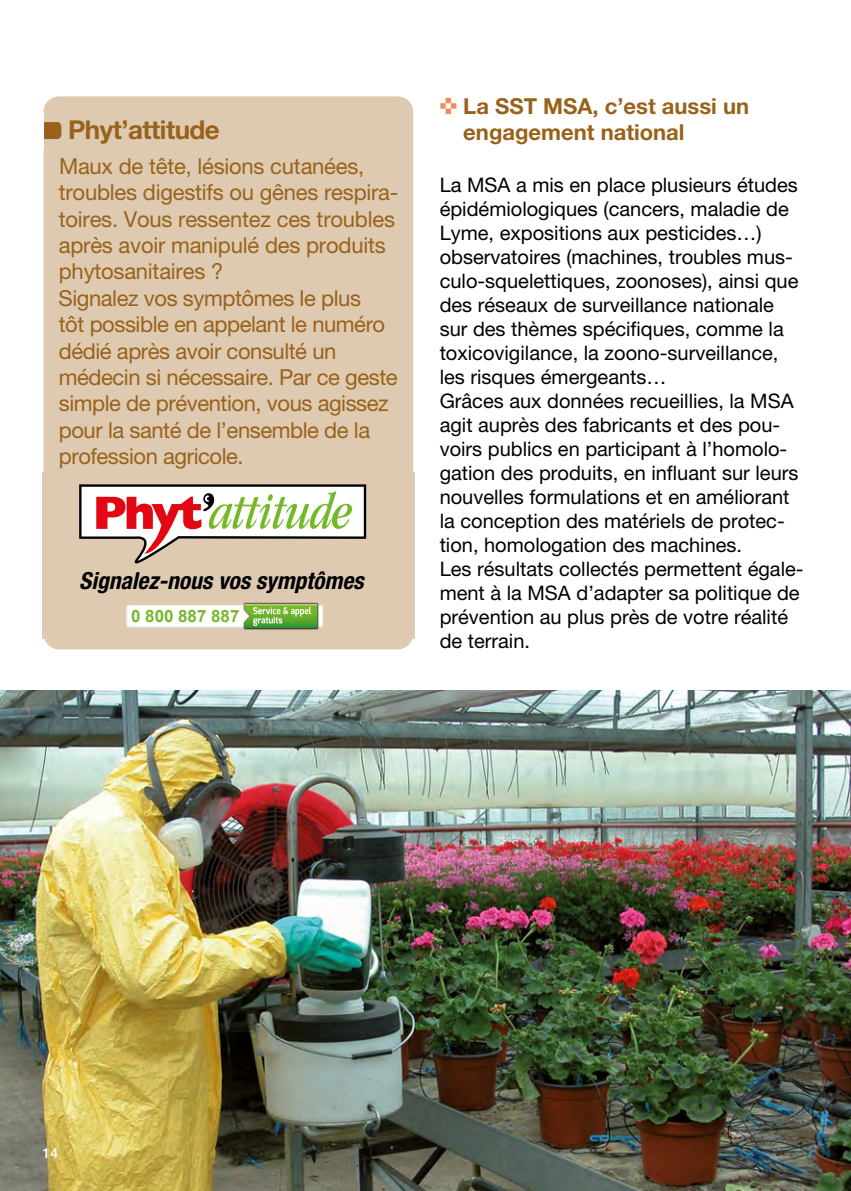
<style>
.page{position:relative;width:851px;height:1191px;background:#fff}
.page>*{position:absolute;margin:0;border:0;box-sizing:border-box;transform-origin:0 0}
.Texte_Courant{font:700 26px "Helvetica Neue LT Pro";letter-spacing:-.02em;color:#99621b}
.t1{font:italic 700 condensed 23.6px "Helvetica Neue LT";color:#000}
.Texte_Courant-2{font:22px/26.4px "Helvetica Neue LT Pro";letter-spacing:-.02em;color:#99621b}
.Texte_Courant-3{font:700 22px/26.4px "Helvetica Neue LT Pro";color:#99621b}
.Texte_Courant-4{font:20px/24px "Helvetica Neue LT Pro";color:#000}
.t2{font:700 17px "Arial";color:#77b82a}
.Texte_CourantDemiLune{font:500 14px "Helvetica Neue LT Pro";color:#fff}
.s1{color:#f28c5c}
</style>
<div class="page">
<img style="left:0;top:691px;width:850px;height:500px">
<div style="left:43px;top:96px;width:370px;height:553px;background:#decab1;border-radius:15px"></div>
<svg style="left:43px;top:473px;width:372px;height:165px"></svg>
<div style="left:126px;top:604px;width:197px;height:23px;background:#fff"></div>
<img style="left:242px;top:602px;width:77px;height:28px">
<svg style="left:244px;top:604px;width:73px;height:24px;background:#7eba54"></svg>
<svg style="left:79px;top:484px;width:287px;height:88px"></svg>
<svg style="left:43px;top:122px;width:18px;height:17px"></svg>
<p class="Texte_Courant" style="left:68px;top:114px;width:153px">Phyt’attitude</p>
<p class="Texte_Courant-2" style="left:59px;top:152px;width:341px">Maux de tête, lésions cutanées, troubles digestifs ou gênes respira&shy;toires. Vous ressentez ces troubles après avoir manipulé des produits phytosanitaires ?</p>
<p class="Texte_Courant-2" style="left:59px;top:284px;width:340px">Signalez vos symptômes le plus<br>tôt possible en appelant le numéro dédié après avoir consulté un médecin si nécessaire. Par ce geste simple de prévention, vous agissez pour la santé de l’ensemble de la profession agricole.</p>
<p class="t1" style="left:79px;top:567px;width:286px">Signalez-nous vos symptômes</p>
<p class="t2" style="left:131px;top:604px;width:110px">0 800 887 887</p>
<p class="Texte_Courant-3" style="left:463px;top:92px;width:287px;text-indent:-24px"><span class="s1">✜</span> La SST MSA, c’est aussi un engagement national</p>
<p class="Texte_Courant-4" style="left:439px;top:172px;width:360px">La MSA a mis en place plusieurs études épidémiologiques (cancers, maladie de Lyme, expositions aux pesticides…) observatoires (machines, troubles mus&shy;culo-squelettiques, zoonoses), ainsi que des réseaux de surveillance nationale sur des thèmes spécifiques, comme la toxicovigilance, la zoono-surveillance, les risques émergeants…</p>
<p class="Texte_Courant-4" style="left:439px;top:388px;width:360px">Grâces aux données recueillies, la MSA agit auprès des fabricants et des pou&shy;voirs publics en participant à l’homolo&shy;gation des produits, en influant sur leurs nouvelles formulations et en améliorant la conception des matériels de protec&shy;tion, homologation des machines.</p>
<p class="Texte_Courant-4" style="left:439px;top:556px;width:365px">Les résultats collectés permettent égale&shy;ment à la MSA d’adapter sa politique de prévention au plus près de votre réalité de terrain.</p>
<p class="Texte_CourantDemiLune" style="left:43px;top:1145px;width:17px">14</p>
</div>
